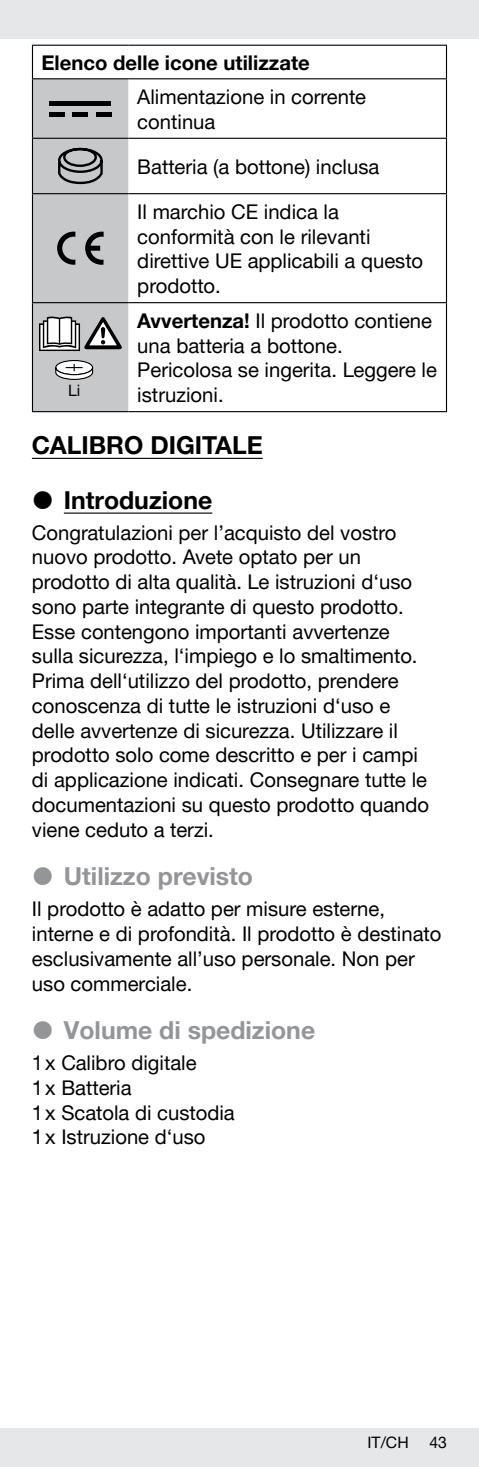
<style>
.page{position:relative;width:479px;height:1467px;background:#fff}
.page>*{position:absolute;margin:0;border:0;box-sizing:border-box;transform-origin:0 0}
.t1{font:700 24.75px "Helvetica Neue Parkside";color:#939598}
.t2{font:700 24.75px "Helvetica Neue Parkside";color:#000}
.t3{font:20.25px/24.8px "Helvetica Neue Parkside";color:#000}
.t4{font:700 20.25px "Helvetica Neue Parkside";color:#000}
.t5{font:15.75px "Helvetica Neue Parkside";color:#000}
.s1{font-weight:700}
</style>
<div class="page">
<div style="left:0;top:0;width:478px;height:38px;background:#e6e7e8"></div>
<div style="left:0;top:1429px;width:478px;height:38px;background:#e6e7e8"></div>
<hr style="left:32px;top:458px;width:230px;height:1px;background:#000">
<hr style="left:64px;top:513px;width:148px;height:1px;background:#000">
<div style="left:33px;top:79px;width:95px;height:332px;background:#c7c8ca"></div>
<hr style="left:32px;top:45px;width:96px;height:1px;background:#000">
<hr style="left:32px;top:46px;width:1px;height:32px;background:#000">
<hr style="left:128px;top:45px;width:318px;height:1px;background:#000">
<hr style="left:445px;top:46px;width:1px;height:32px;background:#000">
<hr style="left:445px;top:79px;width:1px;height:59px;background:#000">
<hr style="left:128px;top:138px;width:318px;height:1px;background:#000">
<hr style="left:445px;top:139px;width:1px;height:54px;background:#000">
<hr style="left:128px;top:193px;width:318px;height:1px;background:#000">
<hr style="left:445px;top:194px;width:1px;height:108px;background:#000">
<hr style="left:128px;top:302px;width:318px;height:1px;background:#000">
<hr style="left:445px;top:303px;width:1px;height:108px;background:#000">
<hr style="left:128px;top:411px;width:318px;height:1px;background:#000">
<hr style="left:128px;top:78px;width:318px;height:1px;background:#000">
<hr style="left:32px;top:78px;width:96px;height:1px;background:#000">
<hr style="left:32px;top:138px;width:96px;height:1px;background:#000">
<hr style="left:32px;top:193px;width:96px;height:1px;background:#000">
<hr style="left:32px;top:302px;width:96px;height:1px;background:#000">
<hr style="left:32px;top:411px;width:96px;height:1px;background:#000">
<hr style="left:32px;top:79px;width:1px;height:59px;background:#000">
<hr style="left:32px;top:139px;width:1px;height:54px;background:#000">
<hr style="left:32px;top:194px;width:1px;height:108px;background:#000">
<hr style="left:32px;top:303px;width:1px;height:108px;background:#000">
<hr style="left:50px;top:101px;width:61px;height:4px;background:#000">
<hr style="left:50px;top:112px;width:15px;height:4px;background:#000">
<hr style="left:96px;top:112px;width:15px;height:4px;background:#000">
<hr style="left:73px;top:112px;width:15px;height:4px;background:#000">
<svg style="left:57px;top:147px;width:47px;height:38px;background:#8a8b8c"></svg>
<svg style="left:57px;top:232px;width:47px;height:33px;background:#828384"></svg>
<svg style="left:39px;top:315px;width:83px;height:36px"></svg>
<svg style="left:56px;top:360px;width:36px;height:15px"></svg>
<div style="left:55px;top:360px;width:38px;height:15px;border:1px solid #010101;border-radius:50%"></div>
<svg style="left:55px;top:364px;width:39px;height:16px"></svg>
<p class="t4" style="left:41px;top:51px;width:269px">Elenco delle icone utilizzate</p>
<p class="t3" style="left:137px;top:85px;width:230px">Alimentazione in corrente continua</p>
<p class="t3" style="left:137px;top:154px;width:243px">Batteria (a bottone) inclusa</p>
<p class="t3" style="left:137px;top:199px;width:287px">Il marchio CE indica la conformità con le rilevanti direttive UE applicabili a questo prodotto.</p>
<p class="t3" style="left:137px;top:308px;width:301px"><span class="s1">Avvertenza!</span> Il prodotto contiene una batteria a bottone.<br>Pericolosa se ingerita. Leggere le istruzioni.</p>
<p class="t2" style="left:32px;top:431px;width:232px">CALIBRO DIGITALE</p>
<p class="t2" style="left:64px;top:486px;width:150px">Introduzione</p>
<p class="t3" style="left:32px;top:520px;width:398px">Congratulazioni per l’acquisto del vostro nuovo prodotto. Avete optato per un prodotto di alta qualità. Le istruzioni d‘uso sono parte integrante di questo prodotto.<br>Esse contengono importanti avvertenze sulla sicurezza, l‘impiego e lo smaltimento.<br>Prima dell‘utilizzo del prodotto, prendere conoscenza di tutte le istruzioni d‘uso e delle avvertenze di sicurezza. Utilizzare il prodotto solo come descritto e per i campi di applicazione indicati. Consegnare tutte le documentazioni su questo prodotto quando viene ceduto a terzi.</p>
<p class="t1" style="left:64px;top:862px;width:190px">Utilizzo previsto</p>
<p class="t3" style="left:32px;top:897px;width:410px">Il prodotto è adatto per misure esterne, interne e di profondità. Il prodotto è destinato esclusivamente all’uso personale. Non per uso commerciale.</p>
<p class="t1" style="left:64px;top:1016px;width:253px">Volume di spedizione</p>
<p class="t3" style="left:32px;top:1051px;width:204px">1 x Calibro digitale<br>1 x Batteria<br>1 x Scatola di custodia<br>1 x Istruzione d‘uso</p>
<p class="t5" style="left:68px;top:382px;width:14px">Li</p>
<p class="t5" style="left:367px;top:1433px;width:43px">IT/CH</p>
<p class="t5" style="left:429px;top:1433px;width:19px">43</p>
</div>
